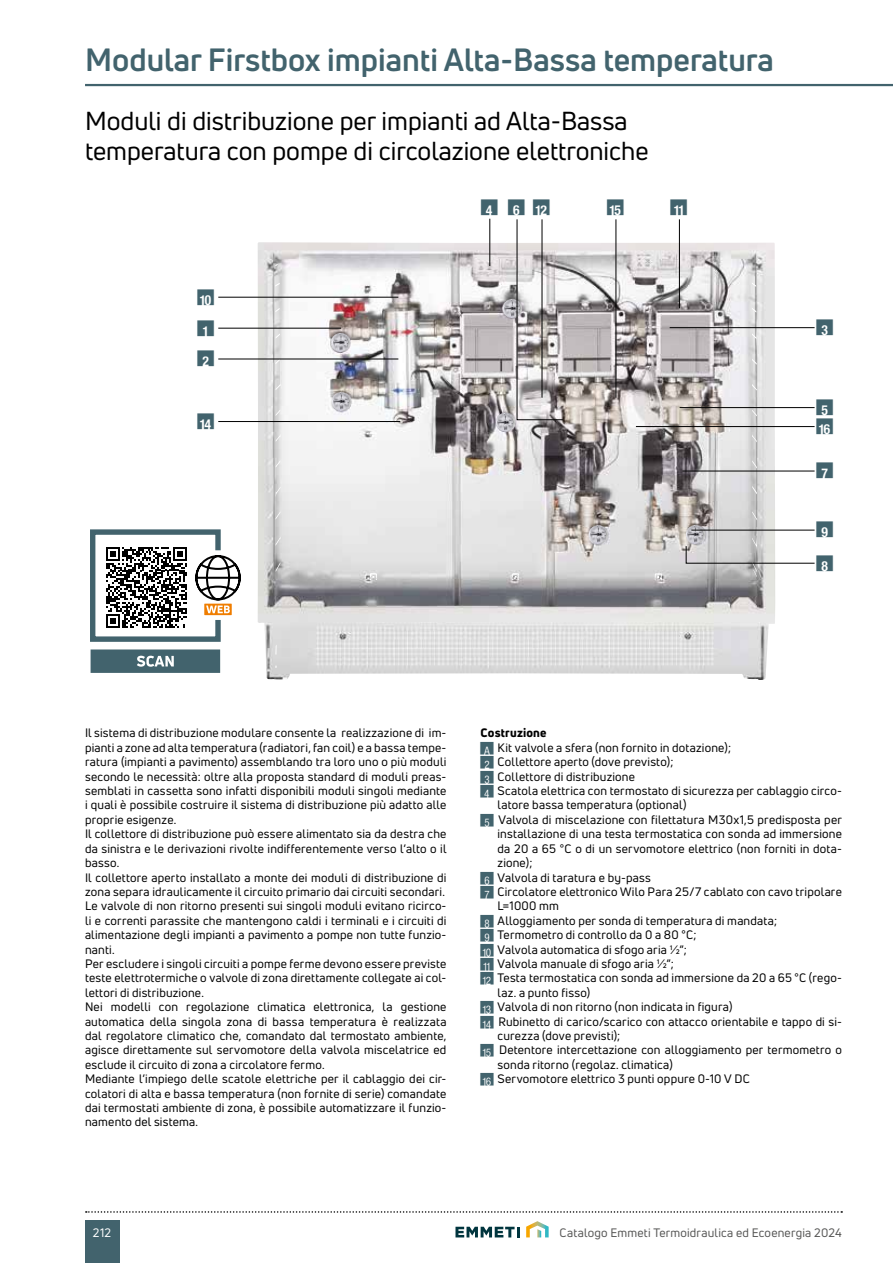
<style>
.page{position:relative;width:893px;height:1263px;background:#fff}
.page>*{position:absolute;margin:0;border:0;box-sizing:border-box;transform-origin:0 0}
.t1{font:700 31.5px "Uni Neue";color:#42636d}
.t2{font:25.5px/30.6px "Uni Neue";color:#000}
.t3{font:15px "Emmeti B Bold";color:#42636d}
.t4{font:12px/14.4px "Uni Neue";letter-spacing:.015em;color:#000}
.t5{font:12px "Uni Neue";letter-spacing:.015em;color:#575756}
.t6{font:800 12px "Uni Neue";letter-spacing:.015em;color:#000}
.t7{font:12px "Uni Neue";color:#fff}
.s1{font-family:"Emmeti R Regular";color:#42636d}
</style>
<div class="page">
<hr style="left:85px;top:84px;width:808px;height:2px;background:#42636d">
<svg style="left:526px;top:1221px;width:23px;height:16px"></svg>
<svg style="left:455px;top:1227px;width:65px;height:10px"></svg>
<div style="left:85px;top:1220px;width:34px;height:43px;background:#42636d"></div>
<svg style="left:86px;top:1211px;width:756px;height:2px"></svg>
<img style="left:258px;top:242px;width:517px;height:438px">
<hr style="left:218px;top:328px;width:123px;height:1px;background:#000">
<hr style="left:218px;top:297px;width:180px;height:1px;background:#000">
<hr style="left:218px;top:421px;width:182px;height:1px;background:#000">
<hr style="left:218px;top:358px;width:180px;height:1px;background:#000">
<hr style="left:670px;top:327px;width:145px;height:1px;background:#000">
<hr style="left:680px;top:407px;width:135px;height:1px;background:#000">
<hr style="left:682px;top:471px;width:133px;height:1px;background:#000">
<svg style="left:685px;top:545px;width:130px;height:19px"></svg>
<hr style="left:636px;top:426px;width:179px;height:1px;background:#000">
<hr style="left:679px;top:219px;width:1px;height:89px;background:#000">
<hr style="left:616px;top:219px;width:1px;height:179px;background:#000">
<img style="left:496px;top:413px;width:19px;height:19px">
<img style="left:589px;top:525px;width:19px;height:19px">
<img style="left:686px;top:525px;width:19px;height:19px">
<hr style="left:691px;top:530px;width:124px;height:1px;background:#000">
<svg style="left:476px;top:255px;width:18px;height:6px"></svg>
<img style="left:503px;top:299px;width:13px;height:19px">
<svg style="left:516px;top:219px;width:48px;height:201px"></svg>
<hr style="left:489px;top:219px;width:1px;height:47px;background:#000">
<img style="left:331px;top:333px;width:19px;height:19px">
<img style="left:332px;top:392px;width:19px;height:19px">
<div style="left:91px;top:649px;width:129px;height:24px;background:#42636d;border:4px solid #42636d"></div>
<svg style="left:137px;top:656px;width:37px;height:11px"></svg>
<svg style="left:90px;top:529px;width:151px;height:113px"></svg>
<h1 class="t1" style="left:85px;top:40px;width:690px">Modular Firstbox impianti Alta-Bassa temperatura</h1>
<h2 class="t2" style="left:85px;top:105px;width:565px">Moduli di distribuzione per impianti ad Alta-Bassa temperatura con pompe di circolazione elettroniche</h2>
<p class="t3" style="left:197px;top:283px;width:20px">A</p>
<p class="t3" style="left:197px;top:314px;width:19px">1</p>
<p class="t3" style="left:197px;top:345px;width:19px">2</p>
<p class="t3" style="left:197px;top:408px;width:19px">E</p>
<p class="t3" style="left:481px;top:194px;width:72px">46C</p>
<p class="t3" style="left:607px;top:194px;width:19px">F</p>
<p class="t3" style="left:671px;top:194px;width:19px">B</p>
<p class="t3" style="left:816px;top:314px;width:19px">3</p>
<p class="t3" style="left:816px;top:394px;width:19px">5</p>
<p class="t3" style="left:816px;top:413px;width:19px">G</p>
<p class="t3" style="left:816px;top:457px;width:19px">7</p>
<p class="t3" style="left:816px;top:516px;width:20px">9</p>
<p class="t3" style="left:816px;top:549px;width:19px">8</p>
<p class="t4" style="left:85px;top:726px;width:363px">Il sistema di distribuzione modulare consente la realizzazione di im&shy;pianti a zone ad alta temperatura (radiatori, fan coil) e a bassa tempe&shy;ratura (impianti a pavimento) assemblando tra loro uno o più moduli secondo le necessità: oltre alla proposta standard di moduli preas&shy;semblati in cassetta sono infatti disponibili moduli singoli mediante i quali è possibile costruire il sistema di distribuzione più adatto alle proprie esigenze.<br>Il collettore di distribuzione può essere alimentato sia da destra che da sinistra e le derivazioni rivolte indifferentemente verso l’alto o il basso.<br>Il collettore aperto installato a monte dei moduli di distribuzione di zona separa idraulicamente il circuito primario dai circuiti secondari.<br>Le valvole di non ritorno presenti sui singoli moduli evitano ricirco&shy;li e correnti parassite che mantengono caldi i terminali e i circuiti di alimentazione degli impianti a pavimento a pompe non tutte funzio&shy;nanti.<br>Per escludere i singoli circuiti a pompe ferme devono essere previste teste elettrotermiche o valvole di zona direttamente collegate ai col&shy;lettori di distribuzione.<br>Nei modelli con regolazione climatica elettronica, la gestione automatica della singola zona di bassa temperatura è realizzata dal regolatore climatico che, comandato dal termostato ambiente, agisce direttamente sul servomotore della valvola miscelatrice ed esclude il circuito di zona a circolatore fermo.<br>Mediante l’impiego delle scatole elettriche per il cablaggio dei cir&shy;colatori di alta e bassa temperatura (non fornite di serie) comandate dai termostati ambiente di zona, è possibile automatizzare il funzio&shy;namento del sistema.</p>
<p class="t6" style="left:480px;top:725px;width:68px">Costruzione</p>
<p class="t4" style="left:480px;top:740px;width:252px"><span class="s1">A</span> Kit valvole a sfera (non fornito in dotazione);</p>
<p class="t4" style="left:480px;top:755px;width:194px"><span class="s1">2</span> Collettore aperto (dove previsto);</p>
<p class="t4" style="left:480px;top:769px;width:156px"><span class="s1">3</span> Collettore di distribuzione</p>
<p class="t4" style="left:480px;top:783px;width:363px"><span class="s1">4</span> Scatola elettrica con termostato di sicurezza per cablaggio circo-</p>
<p class="t4" style="left:497px;top:798px;width:190px">latore bassa temperatura (optional)</p>
<p class="t4" style="left:480px;top:812px;width:363px"><span class="s1">5</span> Valvola di miscelazione con filettatura M30x1,5 predisposta per</p>
<p class="t4" style="left:497px;top:827px;width:346px">installazione di una testa termostatica con sonda ad immersione</p>
<p class="t4" style="left:497px;top:841px;width:346px">da 20 a 65 °C o di un servomotore elettrico (non forniti in dota-</p>
<p class="t4" style="left:497px;top:855px;width:37px">zione);</p>
<p class="t4" style="left:480px;top:870px;width:172px"><span class="s1">6</span> Valvola di taratura e by-pass</p>
<p class="t4" style="left:480px;top:884px;width:363px"><span class="s1">7</span> Circolatore elettronico Wilo Para 25/7 cablato con cavo tripolare</p>
<p class="t4" style="left:497px;top:899px;width:63px">L=1000 mm</p>
<p class="t4" style="left:480px;top:913px;width:298px"><span class="s1">8</span> Alloggiamento per sonda di temperatura di mandata;</p>
<p class="t4" style="left:480px;top:927px;width:218px"><span class="s1">9</span> Termometro di controllo da 0 a 80 °C;</p>
<p class="t4" style="left:480px;top:942px;width:208px"><span class="s1">A</span> Valvola automatica di sfogo aria ½”;</p>
<p class="t4" style="left:480px;top:956px;width:195px"><span class="s1">B</span> Valvola manuale di sfogo aria ½”;</p>
<p class="t4" style="left:480px;top:971px;width:363px"><span class="s1">C</span> Testa termostatica con sonda ad immersione da 20 a 65 °C (rego-</p>
<p class="t4" style="left:497px;top:985px;width:94px">laz. a punto fisso)</p>
<p class="t4" style="left:480px;top:999px;width:253px"><span class="s1">D</span> Valvola di non ritorno (non indicata in figura)</p>
<p class="t4" style="left:480px;top:1014px;width:363px"><span class="s1">E</span> Rubinetto di carico/scarico con attacco orientabile e tappo di si-</p>
<p class="t4" style="left:497px;top:1028px;width:124px">curezza (dove previsti);</p>
<p class="t4" style="left:480px;top:1043px;width:363px"><span class="s1">F</span> Detentore intercettazione con alloggiamento per termometro o</p>
<p class="t4" style="left:497px;top:1057px;width:177px">sonda ritorno (regolaz. climatica)</p>
<p class="t4" style="left:480px;top:1071px;width:271px"><span class="s1">G</span> Servomotore elettrico 3 punti oppure 0-10 V DC</p>
<p class="t7" style="left:93px;top:1225px;width:20px">212</p>
<p class="t5" style="left:560px;top:1226px;width:284px">Catalogo Emmeti Termoidraulica ed Ecoenergia 2024</p>
</div>
